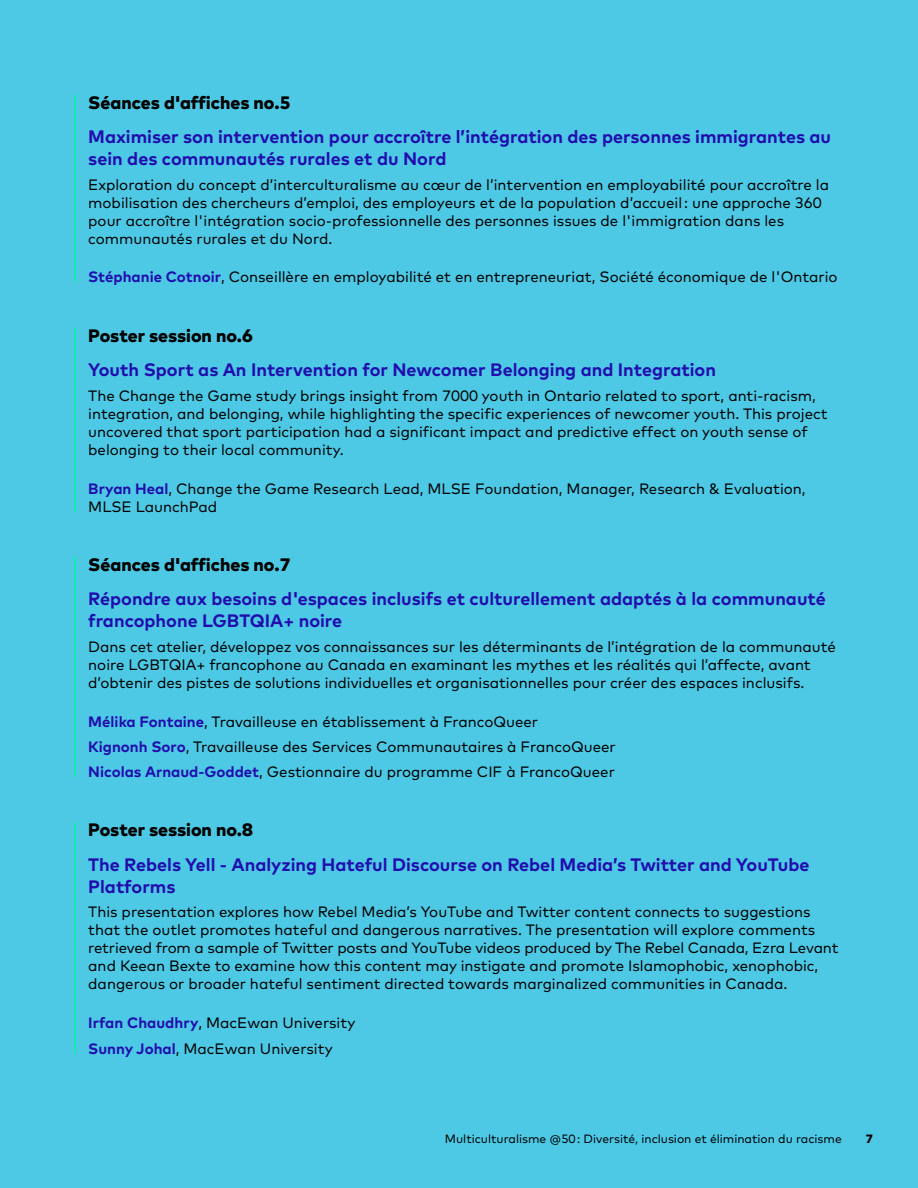
<style>
.page{position:relative;width:918px;height:1188px;background:#4dc9e6}
.page>*{position:absolute;margin:0;border:0;box-sizing:border-box;transform-origin:0 0}
.t1{font:700 18px/21.6px "Mark";color:#210dad}
.t2{font:800 18px "Mark";color:#000}
.t3{font:15px/18px "Mark";color:#000}
.t4{font:12px "Mark";color:#000}
.t5{font:800 12px "Mark";color:#000}
.s1{font-weight:700;color:#210dad}
</style>
<div class="page">
<hr style="left:74px;top:94px;width:2px;height:28px;background:#08f59e">
<hr style="left:74px;top:122px;width:2px;height:142px;background:#08f59e">
<svg style="left:74px;top:264px;width:2px;height:18px"></svg>
<hr style="left:74px;top:327px;width:2px;height:28px;background:#08f59e">
<hr style="left:74px;top:355px;width:2px;height:120px;background:#08f59e">
<hr style="left:74px;top:475px;width:2px;height:37px;background:#08f59e">
<hr style="left:74px;top:557px;width:2px;height:27px;background:#08f59e">
<hr style="left:74px;top:584px;width:2px;height:124px;background:#08f59e">
<hr style="left:74px;top:708px;width:2px;height:25px;background:#08f59e">
<hr style="left:74px;top:733px;width:2px;height:26px;background:#08f59e">
<svg style="left:74px;top:759px;width:2px;height:18px"></svg>
<hr style="left:74px;top:822px;width:2px;height:28px;background:#08f59e">
<hr style="left:74px;top:850px;width:2px;height:160px;background:#08f59e">
<hr style="left:74px;top:1010px;width:2px;height:25px;background:#08f59e">
<svg style="left:74px;top:1035px;width:2px;height:19px"></svg>
<p class="t2" style="left:88px;top:91px;width:204px">Séances d'affiches no.5</p>
<p class="t1" style="left:88px;top:126px;width:744px">Maximiser son intervention pour accroître l’intégration des personnes immigrantes au sein des communautés rurales et du Nord</p>
<p class="t3" style="left:88px;top:175px;width:742px">Exploration du concept d’interculturalisme au cœur de l’intervention en employabilité pour accroître la mobilisation des chercheurs d’emploi, des employeurs et de la population d’accueil: une approche 360 pour accroître l'intégration socio-professionnelle des personnes issues de l'immigration dans les communautés rurales et du Nord.</p>
<p class="t3" style="left:88px;top:268px;width:751px"><span class="s1">Stéphanie Cotnoir</span>, Conseillère en employabilité et en entrepreneuriat, Société économique de l'Ontario</p>
<p class="t2" style="left:88px;top:323px;width:166px">Poster session no.6</p>
<p class="t1" style="left:88px;top:358px;width:629px">Youth Sport as An Intervention for Newcomer Belonging and Integration</p>
<p class="t3" style="left:88px;top:386px;width:741px">The Change the Game study brings insight from 7000 youth in Ontario related to sport, anti-racism, integration, and belonging, while highlighting the specific experiences of newcomer youth. This project uncovered that sport participation had a significant impact and predictive effect on youth sense of belonging to their local community.</p>
<p class="t3" style="left:88px;top:479px;width:719px"><span class="s1">Bryan Heal</span>, Change the Game Research Lead, MLSE Foundation, Manager, Research &amp; Evaluation,<br>MLSE LaunchPad</p>
<p class="t2" style="left:88px;top:553px;width:204px">Séances d'affiches no.7</p>
<p class="t1" style="left:88px;top:588px;width:739px">Répondre aux besoins d'espaces inclusifs et culturellement adaptés à la communauté francophone LGBTQIA+ noire</p>
<p class="t3" style="left:88px;top:637px;width:749px">Dans cet atelier, développez vos connaissances sur les déterminants de l’intégration de la communauté noire LGBTQIA+ francophone au Canada en examinant les mythes et les réalités qui l’affecte, avant d’obtenir des pistes de solutions individuelles et organisationnelles pour créer des espaces inclusifs.</p>
<p class="t3" style="left:88px;top:708px;width:529px;line-height:25.3px"><span class="s1">Mélika Fontaine</span>, Travailleuse en établissement à FrancoQueer<br><span class="s1">Kignonh Soro</span>, Travailleuse des Services Communautaires à FrancoQueer<br><span class="s1">Nicolas Arnaud-Goddet</span>, Gestionnaire du programme CIF à FrancoQueer</p>
<p class="t2" style="left:88px;top:818px;width:166px">Poster session no.8</p>
<p class="t1" style="left:88px;top:853px;width:723px">The Rebels Yell - Analyzing Hateful Discourse on Rebel Media’s Twitter and YouTube<br>Platforms</p>
<p class="t3" style="left:88px;top:903px;width:752px">This presentation explores how Rebel Media’s YouTube and Twitter content connects to suggestions that the outlet promotes hateful and dangerous narratives. The presentation will explore comments retrieved from a sample of Twitter posts and YouTube videos produced by The Rebel Canada, Ezra Levant and Keean Bexte to examine how this content may instigate and promote Islamophobic, xenophobic, dangerous or broader hateful sentiment directed towards marginalized communities in Canada.</p>
<p class="t3" style="left:88px;top:1010px;width:269px;line-height:25.3px"><span class="s1">Irfan Chaudhry</span>, MacEwan University<br><span class="s1">Sunny Johal</span>, MacEwan University</p>
<p class="t4" style="left:445px;top:1131px;width:398px">Multiculturalisme @50: Diversité, inclusion et élimination du racisme</p>
<p class="t5" style="left:866px;top:1131px;width:9px">7</p>
</div>
